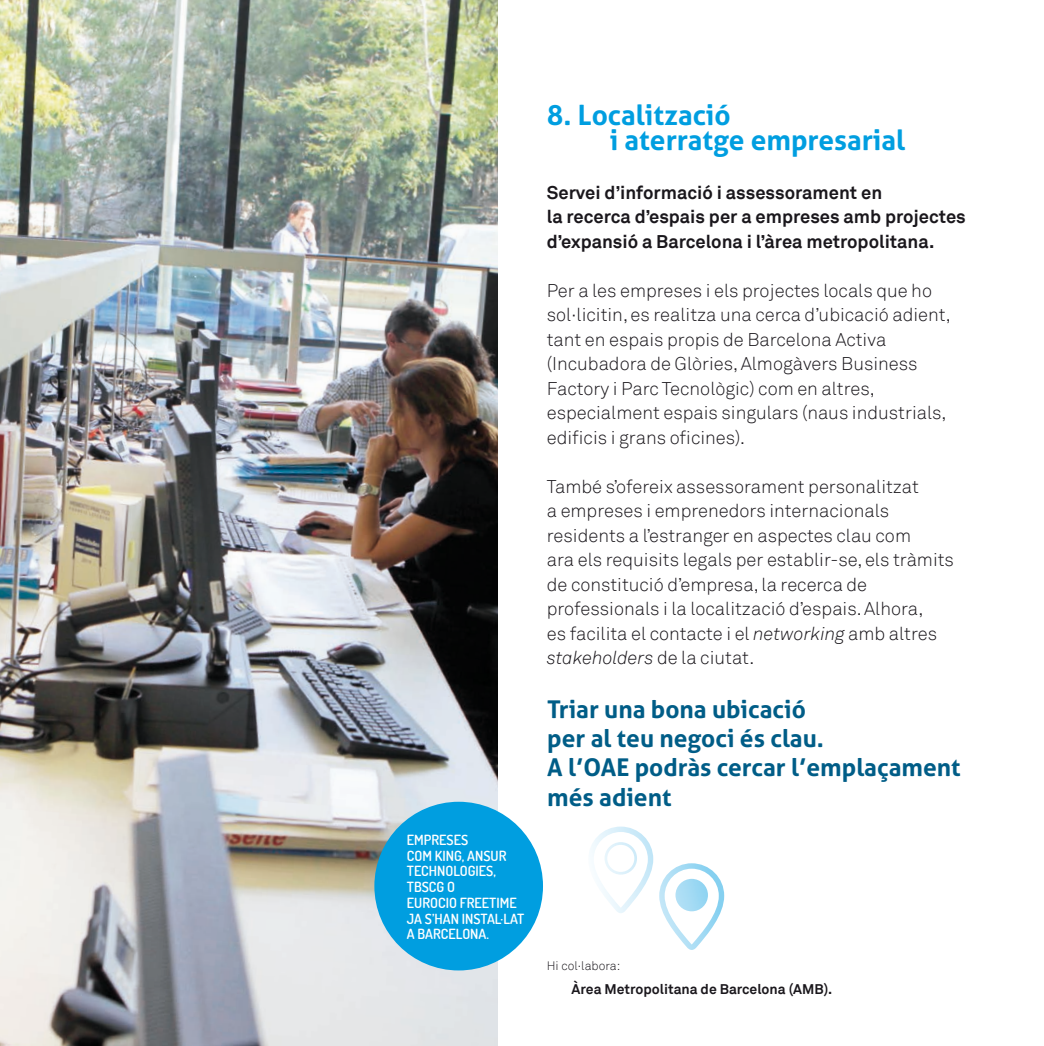
<style>
.page{position:relative;width:1044px;height:1046px;background:#fff}
.page>*{position:absolute;margin:0;border:0;box-sizing:border-box;transform-origin:0 0}
.t1{font:700 28px/24.5px "Aller";color:#009ee0}
.t2{font:700 24.5px/29.4px "Aller";color:#005d87}
.t3{font:300 18.38px/24.5px "Akkurat";color:#1a171c}
.t4{font:700 18.38px/24.5px "Akkurat";color:#1a171c}
.t5{font:600 14px/15.8px "Dosis";color:#fff}
.t6{font:700 14px "Akkurat";color:#1a171c}
.t7{font:300 12.25px "Akkurat";color:#1a171c}
.s1{font-style:italic}
</style>
<div class="page">
<img style="left:1px;top:0;width:496px;height:1045px">
<div style="left:374px;top:801px;width:169px;height:169px;background:#009ee0;border-radius:50%"></div>
<svg style="left:590px;top:826px;width:63px;height:87px"></svg>
<svg style="left:659px;top:863px;width:65px;height:86px"></svg>
<p class="t5" style="left:407px;top:831px;width:119px">EMPRESES<br>COM KING, ANSUR<br>TECHNOLOGIES,<br>TBSCG O<br>EUROCIO FREETIME<br>JA S’HAN INSTAL·LAT<br>A BARCELONA.</p>
<h1 class="t1" style="left:610px;top:103px;width:297px;text-indent:-63px">8. Localització<br>i aterratge empresarial</h1>
<p class="t4" style="left:547px;top:180px;width:420px">Servei d’informació i assessorament en<br>la recerca d’espais per a empreses amb projectes d’expansió a Barcelona i l’àrea metropolitana.</p>
<p class="t3" style="left:547px;top:278px;width:405px">Per a les empreses i els projectes locals que ho sol·licitin, es realitza una cerca d’ubicació adient, tant en espais propis de Barcelona Activa (Incubadora de Glòries, Almogàvers Business Factory i Parc Tecnològic) com en altres, especialment espais singulars (naus industrials, edificis i grans oficines).</p>
<p class="t3" style="left:547px;top:474px;width:409px">També s’ofereix assessorament personalitzat<br>a empreses i emprenedors internacionals residents a l’estranger en aspectes clau com<br>ara els requisits legals per establir-se, els tràmits de constitució d’empresa, la recerca de professionals i la localització d’espais. Alhora,<br>es facilita el contacte i el <span class="s1">networking</span> amb altres <span class="s1">stakeholders</span> de la ciutat.</p>
<h2 class="t2" style="left:547px;top:694px;width:415px">Triar una bona ubicació<br>per al teu negoci és clau.<br>A l’OAE podràs cercar l’emplaçament més adient</h2>
<p class="t7" style="left:547px;top:957px;width:75px">Hi col·labora:</p>
<p class="t6" style="left:571px;top:980px;width:262px">Àrea Metropolitana de Barcelona (AMB).</p>
</div>
